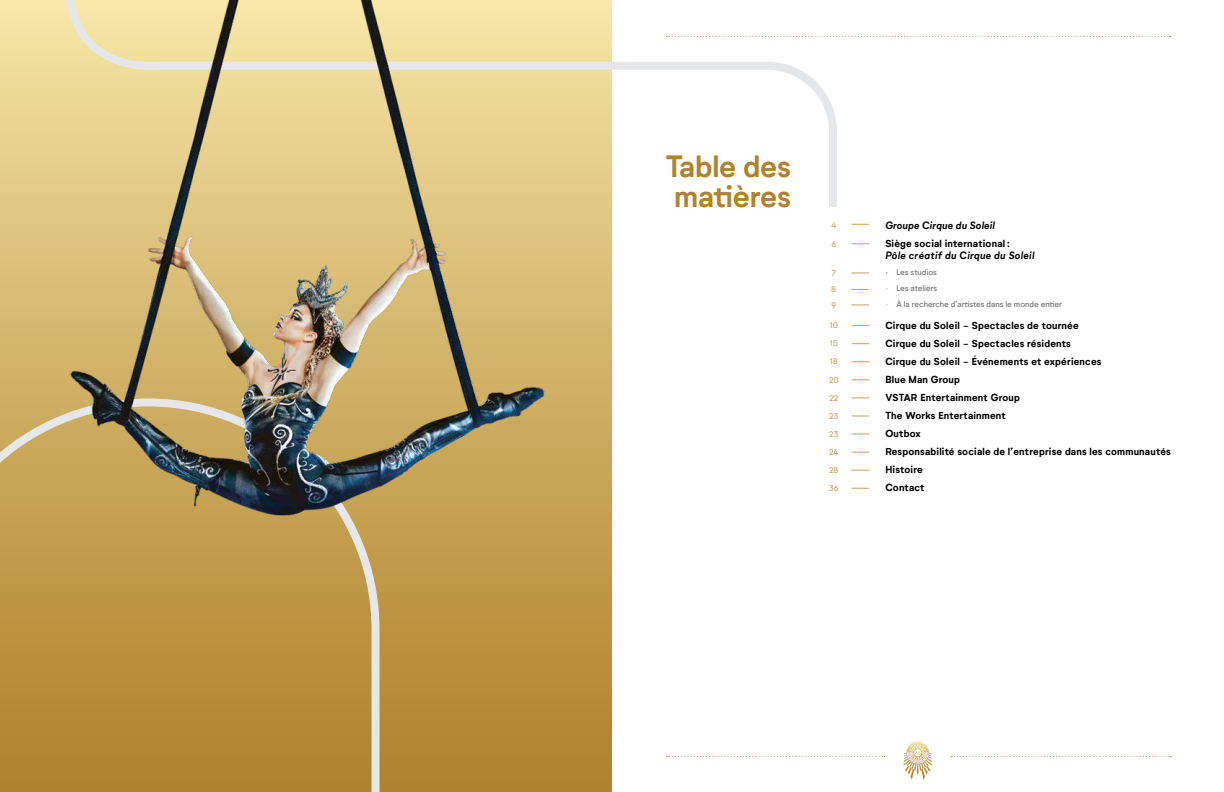
<style>
.page{position:relative;width:1224px;height:792px;background:#fff}
.page>*{position:absolute;margin:0;border:0;box-sizing:border-box;transform-origin:0 0}
.t1{font:600 30px/30px "Neutrif Studio";letter-spacing:-.01em;color:#af822e}
.t2{font:700 10px/18px "Neutrif Studio";letter-spacing:.015em;color:#000}
.t3{font:italic 700 10px "Neutrif Studio";letter-spacing:.015em;color:#000}
.t4{font:8px/16px "Neutrif Studio";letter-spacing:-.005em;color:#6d6e71}
.t5{font:8px/16.5px "Neutrif Studio";color:#c3a061}
.s1{font-family:"Maax";color:#000}
.s2{font-family:"Maax";color:#6d6f71}
</style>
<div class="page">
<svg style="left:384px;top:215px;width:228px;height:577px;background:#bc9341"></svg>
<svg style="left:666px;top:756px;width:219px;height:1px"></svg>
<svg style="left:951px;top:756px;width:220px;height:1px"></svg>
<svg style="left:580px;top:0;width:257px;height:215px"></svg>
<svg style="left:0;top:566px;width:384px;height:226px;background:#b88f3d"></svg>
<svg style="left:666px;top:36px;width:505px;height:1px"></svg>
<svg style="left:903px;top:742px;width:30px;height:32px"></svg>
<img style="left:0;top:0;width:580px;height:566px">
<svg style="left:851px;top:224px;width:18px;height:1px"></svg>
<svg style="left:851px;top:244px;width:18px;height:1px"></svg>
<svg style="left:851px;top:273px;width:18px;height:1px"></svg>
<svg style="left:851px;top:289px;width:18px;height:1px"></svg>
<svg style="left:851px;top:305px;width:18px;height:1px"></svg>
<svg style="left:851px;top:325px;width:18px;height:1px"></svg>
<svg style="left:851px;top:344px;width:18px;height:1px"></svg>
<svg style="left:851px;top:362px;width:18px;height:1px"></svg>
<svg style="left:851px;top:380px;width:18px;height:1px"></svg>
<svg style="left:851px;top:398px;width:18px;height:1px"></svg>
<svg style="left:851px;top:416px;width:18px;height:1px"></svg>
<svg style="left:851px;top:434px;width:18px;height:1px"></svg>
<svg style="left:851px;top:452px;width:18px;height:1px"></svg>
<svg style="left:851px;top:470px;width:18px;height:1px"></svg>
<svg style="left:851px;top:488px;width:18px;height:1px"></svg>
<h1 class="t1" style="left:666px;top:152px;width:127px">Table des matières</h1>
<p class="t5" style="left:831px;top:217px;width:6px">4</p>
<p class="t5" style="left:831px;top:236px;width:6px">6</p>
<p class="t5" style="left:831px;top:265px;width:6px">7<br>8</p>
<p class="t5" style="left:831px;top:297px;width:6px">9</p>
<p class="t5" style="left:830px;top:317px;width:10px">10</p>
<p class="t5" style="left:830px;top:335px;width:9px">15</p>
<p class="t5" style="left:830px;top:353px;width:9px">18</p>
<p class="t5" style="left:829px;top:372px;width:11px">20</p>
<p class="t5" style="left:829px;top:390px;width:10px">22</p>
<p class="t5" style="left:829px;top:408px;width:11px">23</p>
<p class="t5" style="left:829px;top:426px;width:11px">23</p>
<p class="t5" style="left:829px;top:444px;width:11px">24</p>
<p class="t5" style="left:829px;top:462px;width:11px">28</p>
<p class="t5" style="left:829px;top:480px;width:11px">36</p>
<p class="t3" style="left:885px;top:219px;width:111px">Groupe Cirque du Soleil</p>
<p class="t2" style="left:885px;top:235px;width:127px">Siège social international :</p>
<p class="t3" style="left:885px;top:249px;width:151px">Pôle créatif du Cirque du Soleil</p>
<p class="t4" style="left:885px;top:264px;width:178px"><span class="s1">·</span> Les studios<br><span class="s2">·</span> Les ateliers<br><span class="s2">·</span> À la recherche d’artistes dans le monde entier</p>
<p class="t2" style="left:885px;top:317px;width:287px">Cirque du Soleil - Spectacles de tournée<br>Cirque du Soleil - Spectacles résidents<br>Cirque du Soleil - Événements et expériences<br>Blue Man Group<br>VSTAR Entertainment Group<br>The Works Entertainment<br>Outbox<br>Responsabilité sociale de l’entreprise dans les communautés<br>Histoire<br>Contact</p>
</div>
